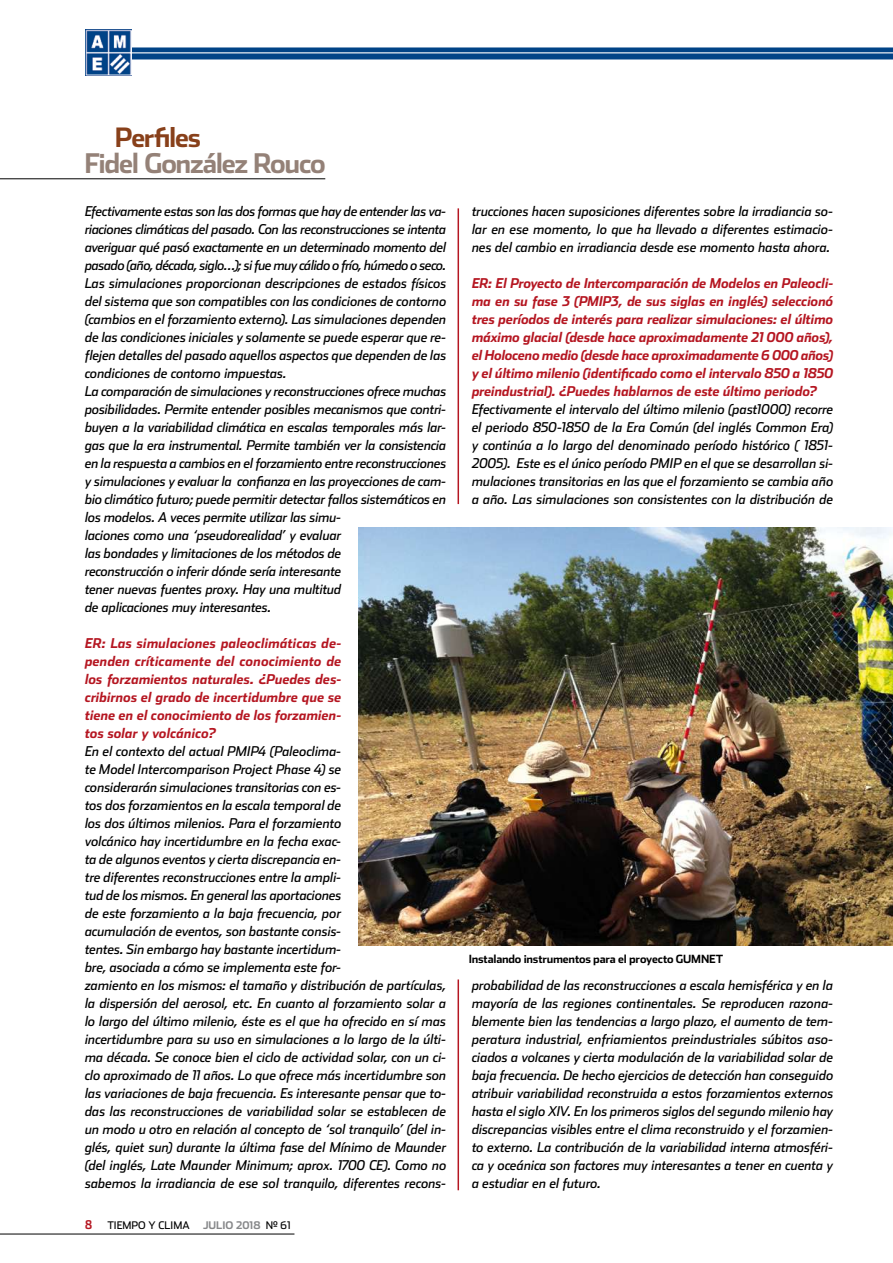
<style>
.page{position:relative;width:893px;height:1263px;background:#fff}
.page>*{position:absolute;margin:0;border:0;box-sizing:border-box;transform-origin:0 0}
.t1{font:700 27px "Stainless";color:#948177}
.t2{font:700 26.55px "Stainless";color:#88401a}
.t3{font:italic 13.5px/18px "Stainless";letter-spacing:-.01em;color:#000;text-align:justify}
.t4{font:italic 700 13.5px/18px "Stainless";letter-spacing:-.005em;color:#b51621;text-align:justify}
.t5{font:700 12px "Stainless Cond";color:#b51621}
.t6{font:700 11.25px "Stainless";letter-spacing:-.015em;color:#000}
.t7{font:700 10.5px "Stainless";color:#87888a}
.t8{font:10.5px "Stainless";color:#000}
.s1{font-weight:400;color:#000}
</style>
<div class="page">
<hr style="left:0;top:1234px;width:294px;height:1px;background:#000">
<hr style="left:0;top:179px;width:325px;height:1px;background:#000">
<hr style="left:458px;top:208px;width:1px;height:296px;background:#b51621">
<img style="left:359px;top:527px;width:534px;height:418px">
<hr style="left:458px;top:979px;width:1px;height:211px;background:#b51621">
<div style="left:85px;top:47px;width:808px;height:12px;background:#004387"></div>
<img style="left:85px;top:30px;width:46px;height:46px">
<hr style="left:130px;top:52px;width:763px;height:1px;background:#fff">
<h2 class="t2" style="left:115px;top:122px;width:88px">Perfiles</h2>
<h1 class="t1" style="left:84px;top:148px;width:243px">Fidel González Rouco</h1>
<p class="t3" style="left:85px;top:202px;width:363px;text-align:left">Efectivamente estas son las dos formas que hay de entender las va&shy;riaciones climáticas del pasado. Con las reconstrucciones se intenta averiguar qué pasó exactamente en un determinado momento del pasado (año, década, siglo…); si fue muy cálido o frío, húmedo o seco.<br>Las simulaciones proporcionan descripciones de estados físicos del sistema que son compatibles con las condiciones de contorno (cambios en el forzamiento externo). Las simulaciones dependen de las condiciones iniciales y solamente se puede esperar que re&shy;flejen detalles del pasado aquellos aspectos que dependen de las condiciones de contorno impuestas.<br>La comparación de simulaciones y reconstrucciones ofrece muchas posibilidades. Permite entender posibles mecanismos que contri&shy;buyen a la variabilidad climática en escalas temporales más lar&shy;gas que la era instrumental. Permite también ver la consistencia en la respuesta a cambios en el forzamiento entre reconstrucciones y simulaciones y evaluar la confianza en las proyecciones de cam&shy;bio climático futuro; puede permitir detectar fallos sistemáticos en los modelos. A veces permite utilizar las simu-<br>laciones como una ‘pseudorealidad’ y evaluar<br>las bondades y limitaciones de los métodos de<br>reconstrucción o inferir dónde sería interesante<br>tener nuevas fuentes proxy. Hay una multitud<br>de aplicaciones muy interesantes.</p>
<p class="t4" style="left:85px;top:634px;width:258px">ER: Las simulaciones paleoclimáticas de&shy;penden críticamente del conocimiento de los forzamientos naturales. ¿Puedes des&shy;cribirnos el grado de incertidumbre que se tiene en el conocimiento de los forzamien&shy;tos solar y volcánico?</p>
<p class="t3" style="left:85px;top:742px;width:363px;text-align:left">En el contexto del actual PMIP4 (Paleoclima-<br>te Model Intercomparison Project Phase 4) se<br>considerarán simulaciones transitorias con es-<br>tos dos forzamientos en la escala temporal de<br>los dos últimos milenios. Para el forzamiento<br>volcánico hay incertidumbre en la fecha exac-<br>ta de algunos eventos y cierta discrepancia en-<br>tre diferentes reconstrucciones entre la ampli-<br>tud de los mismos. En general las aportaciones<br>de este forzamiento a la baja frecuencia, por<br>acumulación de eventos, son bastante consis-<br>tentes. Sin embargo hay bastante incertidum-<br>bre, asociada a cómo se implementa este for-<br>zamiento en los mismos: el tamaño y distribución de partículas, la dispersión del aerosol, etc. En cuanto al forzamiento solar a lo largo del último milenio, éste es el que ha ofrecido en sí mas incertidumbre para su uso en simulaciones a lo largo de la últi&shy;ma década. Se conoce bien el ciclo de actividad solar, con un ci&shy;clo aproximado de 11 años. Lo que ofrece más incertidumbre son las variaciones de baja frecuencia. Es interesante pensar que to&shy;das las reconstrucciones de variabilidad solar se establecen de un modo u otro en relación al concepto de ‘sol tranquilo’ (del in&shy;glés, quiet sun) durante la última fase del Mínimo de Maunder (del inglés, Late Maunder Minimum; aprox. 1700 CE). Como no sabemos la irradiancia de ese sol tranquilo, diferentes recons-</p>
<p class="t5" style="left:85px;top:1218px;width:8px">8</p>
<p class="t8" style="left:107px;top:1219px;width:84px">TIEMPO Y CLIMA</p>
<p class="t7" style="left:203px;top:1219px;width:13px">JULIO</p>
<p class="t7" style="left:236px;top:1219px;width:56px">2018 <span class="s1">Nº 61</span></p>
<p class="t3" style="left:472px;top:202px;width:363px">trucciones hacen suposiciones diferentes sobre la irradiancia so&shy;lar en ese momento, lo que ha llevado a diferentes estimacio&shy;nes del cambio en irradiancia desde ese momento hasta ahora.</p>
<p class="t4" style="left:472px;top:274px;width:363px">ER: El Proyecto de Intercomparación de Modelos en Paleocli&shy;ma en su fase 3 (PMIP3, de sus siglas en inglés) seleccionó tres períodos de interés para realizar simulaciones: el último máximo glacial (desde hace aproximadamente 21 000 años), el Holoceno medio (desde hace aproximadamente 6 000 años) y el último milenio (identificado como el intervalo 850 a 1850 preindustrial). ¿Puedes hablarnos de este último periodo?</p>
<p class="t3" style="left:472px;top:400px;width:363px">Efectivamente el intervalo del último milenio (past1000) recorre el periodo 850-1850 de la Era Común (del inglés Common Era) y continúa a lo largo del denominado período histórico ( 1851- 2005). Este es el único período PMIP en el que se desarrollan si&shy;mulaciones transitorias en las que el forzamiento se cambia año a año. Las simulaciones son consistentes con la distribución de</p>
<p class="t6" style="left:469px;top:952px;width:241px">Instalando instrumentos para el proyecto GU MNET</p>
<p class="t3" style="left:472px;top:976px;width:363px">probabilidad de las reconstrucciones a escala hemisférica y en la mayoría de las regiones continentales. Se reproducen razona&shy;blemente bien las tendencias a largo plazo, el aumento de tem&shy;peratura industrial, enfriamientos preindustriales súbitos aso&shy;ciados a volcanes y cierta modulación de la variabilidad solar de baja frecuencia. De hecho ejercicios de detección han conseguido atribuir variabilidad reconstruida a estos forzamientos externos hasta el siglo XIV. En los primeros siglos del segundo milenio hay discrepancias visibles entre el clima reconstruido y el forzamien&shy;to externo. La contribución de la variabilidad interna atmosféri&shy;ca y oceánica son factores muy interesantes a tener en cuenta y a estudiar en el futuro.</p>
</div>
